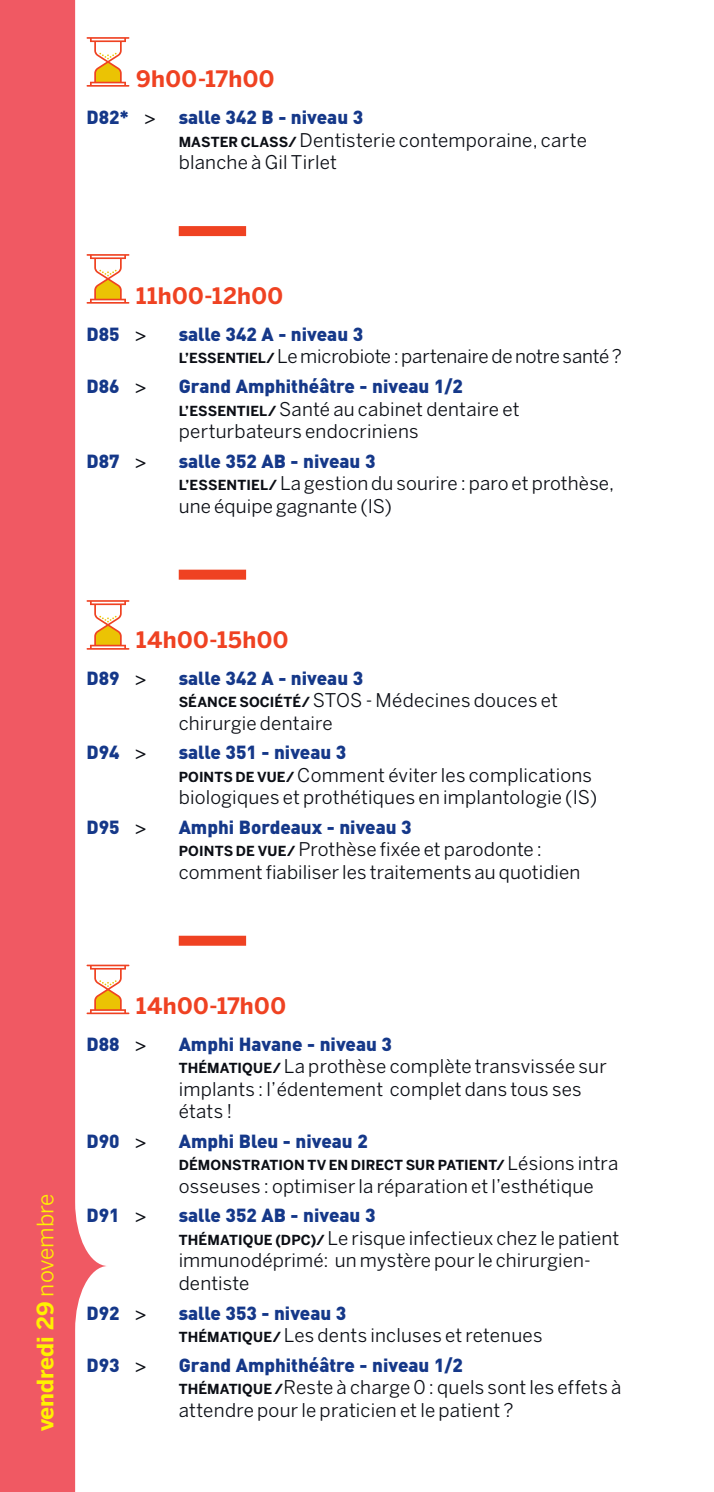
<style>
.page{position:relative;width:714px;height:1492px;background:#fff}
.page>*{position:absolute;margin:0;border:0;box-sizing:border-box;transform-origin:0 0}
.t1{font:700 22.5px "Benton Sans";letter-spacing:.02em;color:#ef4222}
.t2{font:700 22.5px "Benton Sans";color:#fff101}
.t3{font:18.75px/22.5px "Benton Sans";letter-spacing:.01em;color:#0b0e15}
.t4{font:900 18.75px "DIN";color:#153889}
.t5{font:18.75px "Benton Sans";letter-spacing:-.01em;color:#0b0e15}
.t6{font:700 13.75px "Benton Sans";letter-spacing:.005em;color:#0b0e15}
.s1{font-family:"DIN Condensed";font-weight:700;color:#0b0e15}
.s2{font-weight:700;font-size:13.75px}
.s3{font-weight:400}
.s4{font-weight:400;font-size:18.75px}
</style>
<div class="page">
<div style="left:179px;top:226px;width:67px;height:10px;background:#ef4222"></div>
<div style="left:179px;top:569px;width:67px;height:10px;background:#ef4222"></div>
<div style="left:179px;top:935px;width:67px;height:10px;background:#ef4222"></div>
<svg style="left:108px;top:254px;width:21px;height:49px"></svg>
<svg style="left:108px;top:37px;width:21px;height:50px"></svg>
<svg style="left:108px;top:600px;width:21px;height:49px"></svg>
<svg style="left:108px;top:964px;width:21px;height:50px"></svg>
<svg style="left:0;top:0;width:108px;height:1491px;fill:#f05963"></svg>
<svg style="left:0;top:1485px;width:3px;height:7px"></svg>
<p class="t1" style="left:136px;top:66px;width:140px">9h00-17h00</p>
<p class="t4" style="left:86px;top:105px;width:278px">D82* <span class="s1">&gt;</span> salle 342 B - niveau 3</p>
<p class="t3" style="left:179px;top:128px;width:409px"><span class="s2">MASTER CLASS/</span> Dentisterie contemporaine, carte blanche à Gil Tirlet</p>
<p class="t1" style="left:136px;top:282px;width:148px">11h00-12h00</p>
<p class="t4" style="left:86px;top:321px;width:61px">D85 <span class="s1">&gt;</span></p>
<p class="t4" style="left:179px;top:321px;width:186px">salle 342 A - niveau 3</p>
<p class="t5" style="left:179px;top:345px;width:444px"><span class="s2">L’ESSENTIEL/</span> Le microbiote : partenaire de notre santé ?</p>
<p class="t4" style="left:86px;top:374px;width:61px">D86 <span class="s1">&gt;</span></p>
<p class="t4" style="left:179px;top:374px;width:286px">Grand Amphithéâtre - niveau 1/2</p>
<p class="t3" style="left:179px;top:397px;width:342px"><span class="s2">L’ESSENTIEL/</span> Santé au cabinet dentaire et perturbateurs endocriniens</p>
<p class="t4" style="left:86px;top:448px;width:61px">D87 <span class="s1">&gt;</span></p>
<p class="t4" style="left:179px;top:448px;width:198px">salle 352 AB - niveau 3</p>
<p class="t3" style="left:179px;top:472px;width:437px"><span class="s2">L’ESSENTIEL/</span> La gestion du sourire : paro et prothèse, une équipe gagnante (IS)</p>
<p class="t1" style="left:136px;top:626px;width:154px">14h00-15h00</p>
<p class="t4" style="left:86px;top:665px;width:61px">D89 <span class="s1">&gt;</span></p>
<p class="t4" style="left:179px;top:665px;width:186px">salle 342 A - niveau 3</p>
<p class="t3" style="left:179px;top:688px;width:381px"><span class="s2">SÉANCE SOCIÉTÉ/</span> STOS - Médecines douces et chirurgie dentaire</p>
<p class="t4" style="left:86px;top:739px;width:61px">D94 <span class="s1">&gt;</span></p>
<p class="t4" style="left:179px;top:739px;width:169px">salle 351 - niveau 3</p>
<p class="t3" style="left:179px;top:763px;width:420px"><span class="s2">POINTS DE VUE/</span> Comment éviter les complications biologiques et prothétiques en implantologie (IS)</p>
<p class="t4" style="left:86px;top:814px;width:61px">D95 <span class="s1">&gt;</span></p>
<p class="t4" style="left:179px;top:814px;width:234px">Amphi Bordeaux - niveau 3</p>
<p class="t3" style="left:179px;top:837px;width:403px"><span class="s2">POINTS DE VUE/</span> Prothèse fixée et parodonte : comment fiabiliser les traitements au quotidien</p>
<p class="t2" style="left:32px;top:1431px;width:239px;rotate:-90deg">vendredi 29 <span class="s3">novembre</span></p>
<p class="t1" style="left:136px;top:992px;width:151px">14h00-17h00</p>
<p class="t4" style="left:86px;top:1031px;width:61px">D88 <span class="s1">&gt;</span></p>
<p class="t4" style="left:179px;top:1031px;width:215px">Amphi Havane - niveau 3</p>
<p class="t3" style="left:179px;top:1054px;width:429px"><span class="s2">THÉMATIQUE/</span> La prothèse complète transvissée sur implants : l’édentement complet dans tous ses états !</p>
<p class="t4" style="left:86px;top:1128px;width:61px">D90 <span class="s1">&gt;</span></p>
<p class="t4" style="left:179px;top:1128px;width:190px">Amphi Bleu - niveau 2</p>
<p class="t6" style="left:179px;top:1156px;width:441px">DÉMONSTRATION TV EN DIRECT SUR PATIENT/ <span class="s4">Lésions intra</span></p>
<p class="t3" style="left:179px;top:1174px;width:416px">osseuses : optimiser la réparation et l’esthétique</p>
<p class="t4" style="left:86px;top:1202px;width:61px">D91 <span class="s1">&gt;</span></p>
<p class="t4" style="left:179px;top:1202px;width:198px">salle 352 AB - niveau 3</p>
<p class="t3" style="left:179px;top:1226px;width:442px"><span class="s2">THÉMATIQUE (DPC)/</span> Le risque infectieux chez le patient immunodéprimé: un mystère pour le chirurgien&shy;dentiste</p>
<p class="t4" style="left:86px;top:1299px;width:61px">D92 <span class="s1">&gt;</span></p>
<p class="t4" style="left:179px;top:1299px;width:169px">salle 353 - niveau 3</p>
<p class="t3" style="left:179px;top:1323px;width:365px"><span class="s2">THÉMATIQUE/</span> Les dents incluses et retenues</p>
<p class="t4" style="left:86px;top:1351px;width:61px">D93 <span class="s1">&gt;</span></p>
<p class="t4" style="left:179px;top:1351px;width:286px">Grand Amphithéâtre - niveau 1/2</p>
<p class="t3" style="left:179px;top:1375px;width:444px"><span class="s2">THÉMATIQUE /</span>Reste à charge 0 : quels sont les effets à attendre pour le praticien et le patient ?</p>
</div>
